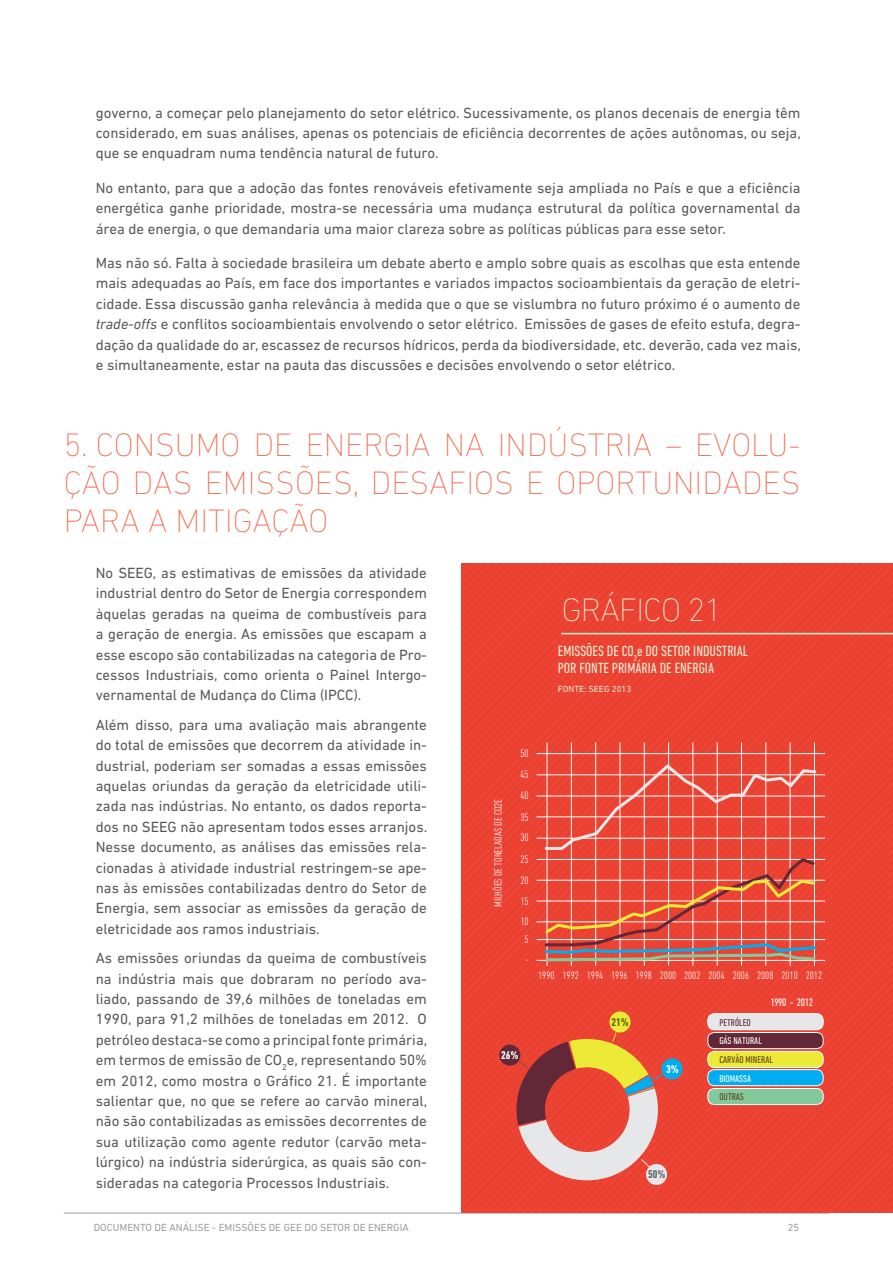
<style>
.page{position:relative;width:893px;height:1263px;background:#fff}
.page>*{position:absolute;margin:0;border:0;box-sizing:border-box;transform-origin:0 0}
.t1{font:200 33px/38px "DIN Next LT Pro";color:#f36e53;text-align:justify}
.t2{font:200 33px "DIN Next LT Pro";letter-spacing:-.02em;color:#eaedd5}
.t3{font:15px/20.4px "DIN Next LT Pro";color:#58595b;text-align:justify}
.t4{font:condensed 15px/17.2px "DIN Next LT Pro";color:#eaedd5}
.t5{font:700 condensed 11.4px "DIN Next LT Pro";color:#fff}
.t6{font:700 condensed 11.4px "DIN Next LT Pro";color:#636466}
.t7{font:700 condensed 11.4px "DIN Next LT Pro";color:#61620b}
.t8{font:condensed 11.1px "DIN Next LT Pro";letter-spacing:-.03em;color:#fff}
.t9{font:300 condensed 10.95px/20.7px "DIN Next LT Pro";color:#fff}
.t10{font:10.5px "DIN Next LT Pro";color:#9d9fa2}
.t11{font:condensed 10.05px "DIN Next LT Pro";color:#63401b}
.t12{font:condensed 10.05px "DIN Next LT Pro";color:#fff}
.t13{font:condensed 10.05px "DIN Next LT Pro";color:#632837}
.t14{font:9px "DIN Next LT Pro";color:#eaedd5}
.s1{font-style:italic}
</style>
<div class="page">
<hr style="left:64px;top:1213px;width:765px;height:1px;background:#9d9fa2">
<svg style="left:818px;top:563px;width:4px;height:650px;background:#eb4434"></svg>
<svg style="left:822px;top:563px;width:8px;height:650px;background:#eb4434"></svg>
<svg style="left:830px;top:563px;width:63px;height:650px;background:#eb4233"></svg>
<hr style="left:536px;top:939px;width:289px;height:1px;background:#fff">
<hr style="left:536px;top:921px;width:289px;height:1px;background:#fff">
<hr style="left:536px;top:901px;width:289px;height:1px;background:#fff">
<hr style="left:536px;top:880px;width:289px;height:1px;background:#fff">
<hr style="left:536px;top:859px;width:289px;height:1px;background:#fff">
<hr style="left:536px;top:838px;width:289px;height:1px;background:#fff">
<hr style="left:536px;top:816px;width:289px;height:1px;background:#fff">
<hr style="left:536px;top:796px;width:289px;height:1px;background:#fff">
<hr style="left:536px;top:774px;width:289px;height:1px;background:#fff">
<hr style="left:536px;top:753px;width:289px;height:1px;background:#fff">
<hr style="left:536px;top:960px;width:289px;height:1px;background:#fff">
<div style="left:708px;top:1014px;width:115px;height:16px;background:#e6e7e8;border-radius:7px"></div>
<div style="left:707px;top:1013px;width:116px;height:17px;border:1px solid #fff;border-radius:7px"></div>
<div style="left:708px;top:1032px;width:115px;height:16px;background:#632837;border-radius:7px"></div>
<div style="left:707px;top:1032px;width:116px;height:17px;border:1px solid #fff;border-radius:7px"></div>
<div style="left:708px;top:1051px;width:115px;height:16px;background:#ede937;border-radius:7px"></div>
<div style="left:707px;top:1051px;width:116px;height:17px;border:1px solid #fff;border-radius:7px"></div>
<div style="left:708px;top:1069px;width:115px;height:17px;background:#00aeef;border-radius:7px"></div>
<div style="left:707px;top:1069px;width:116px;height:17px;border:1px solid #fff;border-radius:7px"></div>
<div style="left:708px;top:1088px;width:115px;height:16px;background:#82ca9c;border-radius:7px"></div>
<div style="left:707px;top:1088px;width:116px;height:17px;border:1px solid #fff;border-radius:7px"></div>
<svg style="left:461px;top:563px;width:357px;height:650px;background:#e45443"></svg>
<hr style="left:561px;top:633px;width:332px;height:1px;background:#edf0dd">
<p class="t3" style="left:96px;top:102px;width:707px">governo, a começar pelo planejamento do setor elétrico. Sucessivamente, os planos decenais de energia têm considerado, em suas análises, apenas os potenciais de eficiência decorrentes de ações autônomas, ou seja, que se enquadram numa tendência natural de futuro.</p>
<p class="t3" style="left:96px;top:177px;width:706px">No entanto, para que a adoção das fontes renováveis efetivamente seja ampliada no País e que a eficiência energética ganhe prioridade, mostra-se necessária uma mudança estrutural da política governamental da área de energia, o que demandaria uma maior clareza sobre as políticas públicas para esse setor.</p>
<p class="t3" style="left:96px;top:253px;width:707px">Mas não só. Falta à sociedade brasileira um debate aberto e amplo sobre quais as escolhas que esta entende mais adequadas ao País, em face dos importantes e variados impactos socioambientais da geração de eletri&shy;cidade. Essa discussão ganha relevância à medida que o que se vislumbra no futuro próximo é o aumento de <span class="s1">trade-offs</span> e conflitos socioambientais envolvendo o setor elétrico. Emissões de gases de efeito estufa, degra&shy;dação da qualidade do ar, escassez de recursos hídricos, perda da biodiversidade, etc. deverão, cada vez mais, e simultaneamente, estar na pauta das discussões e decisões envolvendo o setor elétrico.</p>
<h1 class="t1" style="left:64px;top:426px;width:738px">5. CONSUMO DE ENERGIA NA INDÚSTRIA – EVOLU-ÇÃO DAS EMISSÕES, DESAFIOS E OPORTUNI DADES PARA A MITI GAÇÃO</h1>
<p class="t3" style="left:96px;top:562px;width:333px">No SEEG, as estimativas de emissões da atividade industrial dentro do Setor de Energia correspondem àquelas geradas na queima de combustíveis para a geração de energia. As emissões que escapam a esse escopo são contabilizadas na categoria de Pro&shy;cessos Industriais, como orienta o Painel Intergo&shy;vernamental de Mudança do Clima (IPCC).</p>
<p class="t3" style="left:96px;top:714px;width:333px">Além disso, para uma avaliação mais abrangente do total de emissões que decorrem da atividade in&shy;dustrial, poderiam ser somadas a essas emissões aquelas oriundas da geração da eletricidade utili&shy;zada nas indústrias. No entanto, os dados reporta&shy;dos no SEEG não apresentam todos esses arranjos.<br>Nesse documento, as análises das emissões rela&shy;cionadas à atividade industrial restringem-se ape&shy;nas às emissões contabilizadas dentro do Setor de Energia, sem associar as emissões da geração de eletricidade aos ramos industriais.</p>
<p class="t3" style="left:96px;top:948px;width:333px">As emissões oriundas da queima de combustíveis na indústria mais que dobraram no período ava&shy;liado, passando de 39,6 milhões de toneladas em 1990, para 91,2 milhões de toneladas em 2012. O petróleo destaca-se como a principal fonte primária, em termos de emissão de CO<sub>2</sub>e, representando 50% em 2012, como mostra o Gráfico 21. É importante salientar que, no que se refere ao carvão mineral, não são contabilizadas as emissões decorrentes de sua utilização como agente redutor (carvão meta&shy;lúrgico) na indústria siderúrgica, as quais são con&shy;sideradas na categoria Processos Industriais.</p>
<h1 class="t2" style="left:562px;top:591px;width:161px">GRÁFICO 21</h1>
<p class="t4" style="left:558px;top:642px;width:7px">EMISS</p>
<p class="t4" style="left:558px;top:642px;width:182px;text-indent:28px">ÕES DE CO<sub>2</sub>E DO SETOR INDUSTRIAL<br>POR FONTE PRIMÁRIA DE ENERGIA</p>
<p class="t14" style="left:558px;top:684px;width:12px">Fonte</p>
<p class="t14" style="left:584px;top:684px;width:11px">: seeg</p>
<p class="t14" style="left:612px;top:684px;width:21px">2013</p>
<p class="t9" style="left:520px;top:743px;width:10px">50</p>
<p class="t9" style="left:520px;top:764px;width:10px">45</p>
<p class="t9" style="left:520px;top:785px;width:10px">40</p>
<p class="t9" style="left:488px;top:907px;width:110px;rotate:-90deg">MILHÕES DE TONELADAS DE CO2E</p>
<p class="t9" style="left:520px;top:807px;width:10px">35</p>
<p class="t9" style="left:520px;top:827px;width:10px">30</p>
<p class="t9" style="left:520px;top:848px;width:10px">25</p>
<p class="t9" style="left:520px;top:870px;width:10px">20</p>
<p class="t9" style="left:520px;top:891px;width:10px">15</p>
<p class="t9" style="left:520px;top:911px;width:10px">10</p>
<p class="t9" style="left:524px;top:928px;width:6px">5 -</p>
<p class="t9" style="left:538px;top:965px;width:285px">1990 1992 1994 1996 1998 2000 2002 2004 2006 2008 2010 2012</p>
<p class="t8" style="left:770px;top:996px;width:44px">1990 - 2012</p>
<p class="t13" style="left:719px;top:1017px;width:33px">PETRÓLEO</p>
<p class="t12" style="left:719px;top:1035px;width:44px">GÁS NATURAL</p>
<p class="t11" style="left:719px;top:1054px;width:55px">CARVÃO MINERAL</p>
<p class="t12" style="left:719px;top:1072px;width:33px">BIOMASSA</p>
<p class="t11" style="left:719px;top:1091px;width:26px">OUTRAS</p>
<p class="t7" style="left:611px;top:1015px;width:19px">21%</p>
<p class="t5" style="left:501px;top:1048px;width:19px">26%</p>
<p class="t5" style="left:666px;top:1063px;width:14px">3%</p>
<p class="t6" style="left:648px;top:1168px;width:19px">50%</p>
<p class="t10" style="left:94px;top:1222px;width:316px">Documento de Análise - Emissões de GEE do Setor de energia</p>
<p class="t10" style="left:788px;top:1222px;width:13px">25</p>
</div>
